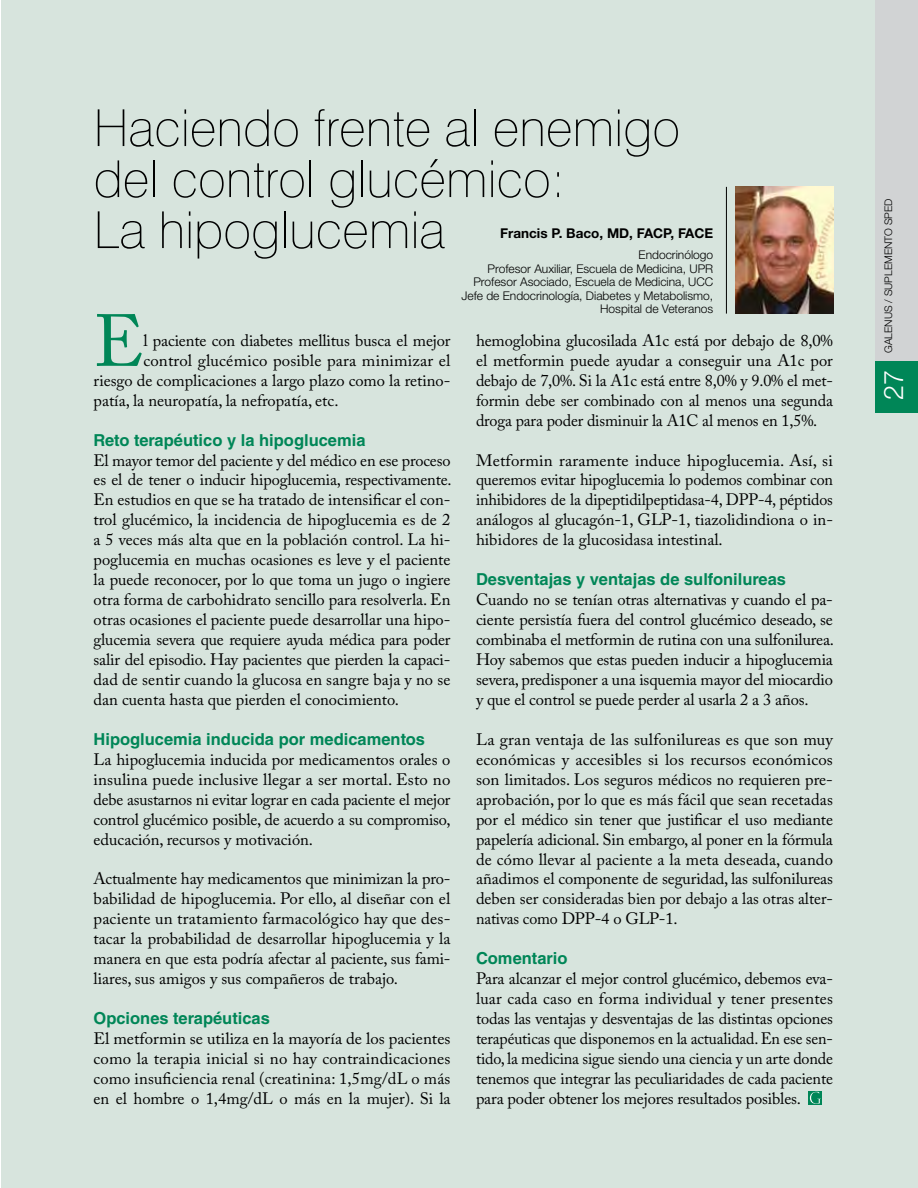
<style>
.page{position:relative;width:918px;height:1188px;background:#fff}
.page>*{position:absolute;margin:0;border:0;box-sizing:border-box;transform-origin:0 0}
.t1{font:72.9px "Adobe Caslon Pro";color:#008657}
.t2{font:100 51px/51px "Swiss 721 BT";color:#000}
.t3{font:300 27px "Helvetica Neue";color:#fff}
.t4{font:16.5px/20px "Adobe Caslon Pro";color:#000;text-align:justify}
.t5{font:700 16.5px "Helvetica LT Std";color:#008657}
.t6{font:700 13.5px "Helvetica Neue";color:#000}
.t7{font:300 12px/13.5px "Helvetica Neue";color:#000;text-align:right}
.t8{font:300 10.5px "Helvetica Neue";color:#000}
</style>
<div class="page">
<div style="left:2px;top:0;width:916px;height:1188px;background:#d7e4dd"></div>
<img style="left:735px;top:186px;width:98px;height:128px">
<hr style="left:726px;top:187px;width:1px;height:127px;background:#000">
<svg style="left:808px;top:1091px;width:14px;height:14px"></svg>
<svg style="left:810px;top:1092px;width:11px;height:12px"></svg>
<div style="left:875px;top:0;width:43px;height:412px;background:#d1d3d4"></div>
<div style="left:875px;top:361px;width:43px;height:51px;background:#008657"></div>
<h2 class="t2" style="left:94px;top:102px;width:588px">Haciendo frente al enemigo del control glucémico:<br>La hipoglucemia</h2>
<p class="t6" style="left:500px;top:225px;width:215px">Francis P. Baco, MD, FACP, FACE</p>
<p class="t7" style="left:461px;top:248px;width:253px">Endocrinólogo<br>Profesor Auxiliar, Escuela de Medicina, UPR Profesor Asociado, Escuela de Medicina, UCC Jefe de Endocrinología, Diabetes y Metabolismo, Hospital de Veteranos</p>
<p class="t4" style="left:476px;top:330px;width:358px">hemoglobina glucosilada A1c está por debajo de 8,0% el metformin puede ayudar a conseguir una A1c por debajo de 7,0%. Si la A1c está entre 8,0% y 9.0% el met&shy;formin debe ser combinado con al menos una segunda droga para poder disminuir la A1C al menos en 1,5%.</p>
<p class="t4" style="left:476px;top:450px;width:358px">Metformin raramente induce hipoglucemia. Así, si queremos evitar hipoglucemia lo podemos combinar con inhibidores de la dipeptidilpeptidasa-4, DPP-4, péptidos análogos al glucagón-1, GLP-1, tiazolidindiona o in&shy;hibidores de la glucosidasa intestinal.</p>
<p class="t5" style="left:476px;top:569px;width:312px">Desventajas y ventajas de sulfonilureas</p>
<p class="t4" style="left:476px;top:590px;width:360px">Cuando no se tenían otras alternativas y cuando el pa&shy;ciente persistía fuera del control glucémico deseado, se combinaba el metformin de rutina con una sulfonilurea.<br>Hoy sabemos que estas pueden inducir a hipoglucemia severa, predisponer a una isquemia mayor del miocardio y que el control se puede perder al usarla 2 a 3 años.</p>
<p class="t4" style="left:476px;top:729px;width:358px">La gran ventaja de las sulfonilureas es que son muy económicas y accesibles si los recursos económicos son limitados. Los seguros médicos no requieren pre&shy;aprobación, por lo que es más fácil que sean recetadas por el médico sin tener que justificar el uso mediante papelería adicional. Sin embargo, al poner en la fórmula de cómo llevar al paciente a la meta deseada, cuando añadimos el componente de seguridad, las sulfonilureas deben ser consideradas bien por debajo a las otras alter&shy;nativas como DPP-4 o GLP-1.</p>
<p class="t5" style="left:476px;top:948px;width:93px">Comentario</p>
<p class="t4" style="left:476px;top:969px;width:359px">Para alcanzar el mejor control glucémico, debemos eva&shy;luar cada caso en forma individual y tener presentes todas las ventajas y desventajas de las distintas opciones terapéuticas que disponemos en la actualidad. En ese sen&shy;tido, la medicina sigue siendo una ciencia y un arte donde tenemos que integrar las peculiaridades de cada paciente para poder obtener los mejores resultados posibles.</p>
<h1 class="t1" style="left:94px;top:298px;width:52px">E</h1>
<p class="t4" style="left:143px;top:330px;width:309px">l paciente con diabetes mellitus busca el mejor</p>
<p class="t4" style="left:143px;top:350px;width:309px">control glucémico posible para minimizar el</p>
<p class="t4" style="left:94px;top:370px;width:358px">riesgo de complicaciones a largo plazo como la retino-</p>
<p class="t4" style="left:94px;top:390px;width:247px">patía, la neuropatía, la nefropatía, etc.</p>
<p class="t5" style="left:94px;top:430px;width:274px">Reto terapéutico y la hipoglucemia</p>
<p class="t4" style="left:94px;top:450px;width:360px">El mayor temor del paciente y del médico en ese proceso es el de tener o inducir hipoglucemia, respectivamente.<br>En estudios en que se ha tratado de intensificar el con&shy;trol glucémico, la incidencia de hipoglucemia es de 2 a 5 veces más alta que en la población control. La hi&shy;poglucemia en muchas ocasiones es leve y el paciente la puede reconocer, por lo que toma un jugo o ingiere otra forma de carbohidrato sencillo para resolverla. En otras ocasiones el paciente puede desarrollar una hipo&shy;glucemia severa que requiere ayuda médica para poder salir del episodio. Hay pacientes que pierden la capaci&shy;dad de sentir cuando la glucosa en sangre baja y no se dan cuenta hasta que pierden el conocimiento.</p>
<p class="t5" style="left:94px;top:729px;width:333px">Hipoglucemia inducida por medicamentos</p>
<p class="t4" style="left:94px;top:749px;width:359px">La hipoglucemia inducida por medicamentos orales o insulina puede inclusive llegar a ser mortal. Esto no debe asustarnos ni evitar lograr en cada paciente el mejor control glucémico posible, de acuerdo a su compromiso, educación, recursos y motivación.</p>
<p class="t4" style="left:94px;top:869px;width:359px">Actualmente hay medicamentos que minimizan la pro&shy;babilidad de hipoglucemia. Por ello, al diseñar con el paciente un tratamiento farmacológico hay que des&shy;tacar la probabilidad de desarrollar hipoglucemia y la manera en que esta podría afectar al paciente, sus fami&shy;liares, sus amigos y sus compañeros de trabajo.</p>
<p class="t5" style="left:94px;top:1008px;width:178px">Opciones terapéuticas</p>
<p class="t4" style="left:94px;top:1028px;width:358px">El metformin se utiliza en la mayoría de los pacientes como la terapia inicial si no hay contraindicaciones como insuficiencia renal (creatinina: 1,5mg/dL o más en el hombre o 1,4mg/dL o más en la mujer). Si la</p>
<p class="t8" style="left:882px;top:353px;width:156px;rotate:-90deg">GALENUS / SUPLEMENTO SPED</p>
<h3 class="t3" style="left:877px;top:400px;width:32px;rotate:-90deg">27</h3>
</div>
